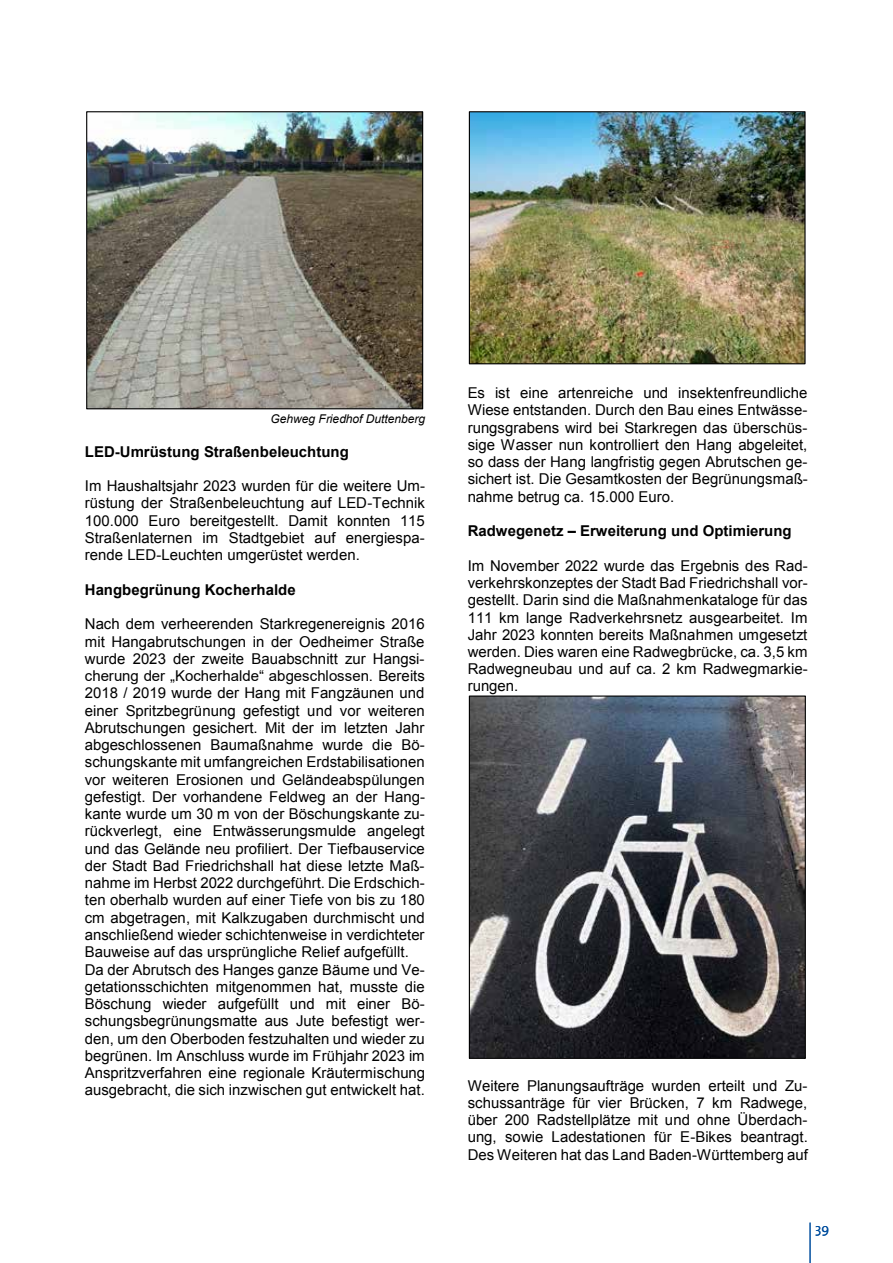
<style>
.page{position:relative;width:893px;height:1263px;background:#fff}
.page>*{position:absolute;margin:0;border:0;box-sizing:border-box;transform-origin:0 0}
.t1{font:15px/17.2px "Arial";color:#000;text-align:justify}
.t2{font:700 15px "Arial";color:#000}
.t3{font:300 13.5px "The Sans";color:#004e9e}
.t4{font:italic 12px "Arial";letter-spacing:-.005em;color:#000}
</style>
<div class="page">
<img style="left:88px;top:113px;width:333px;height:294px">
<div style="left:86px;top:111px;width:337px;height:298px;border:1px solid #000"></div>
<img style="left:471px;top:113px;width:333px;height:249px">
<div style="left:469px;top:111px;width:337px;height:253px;border:1px solid #000"></div>
<img style="left:471px;top:697px;width:333px;height:360px">
<div style="left:469px;top:695px;width:337px;height:364px;border:1px solid #000"></div>
<hr style="left:810px;top:1222px;width:1px;height:41px;background:#004e9e">
<p class="t4" style="left:270px;top:411px;width:156px">Gehweg Friedhof Duttenberg</p>
<p class="t2" style="left:85px;top:441px;width:265px">LED-Umrüstung Straßenbeleuchtung</p>
<p class="t1" style="left:85px;top:478px;width:342px">Im Haushaltsjahr 2023 wurden für die weitere Um&shy;rüstung der Straßenbeleuchtung auf LED-Technik 100.000 Euro bereitgestellt. Damit konnten 115<br>Straßenlaternen im Stadtgebiet auf energiespa&shy;rende LED-Leuchten umgerüstet werden.</p>
<p class="t2" style="left:85px;top:579px;width:212px">Hangbegrünung Kocherhalde</p>
<p class="t1" style="left:85px;top:615px;width:342px;text-align:left">Nach dem verheerenden Starkregenereignis 2016 mit Hangabrutschungen in der Oedheimer Straße wurde 2023 der zweite Bauabschnitt zur Hangsi&shy;cherung der „Kocherhalde“ abgeschlossen. Bereits 2018 / 2019 wurde der Hang mit Fangzäunen und einer Spritzbegrünung gefestigt und vor weiteren Abrutschungen gesichert. Mit der im letzten Jahr abgeschlossenen Baumaßnahme wurde die Bö&shy;schungskante mit umfangreichen Erdstabilisationen vor weiteren Erosionen und Geländeabspülungen gefestigt. Der vorhandene Feldweg an der Hang&shy;kante wurde um 30 m von der Böschungskante zu&shy;rückverlegt, eine Entwässerungsmulde angelegt und das Gelände neu profiliert. Der Tiefbauservice der Stadt Bad Friedrichshall hat diese letzte Maß&shy;nahme im Herbst 2022 durchgeführt. Die Erdschich&shy;ten oberhalb wurden auf einer Tiefe von bis zu 180 cm abgetragen, mit Kalkzugaben durchmischt und anschließend wieder schichtenweise in verdichteter Bauweise auf das ursprüngliche Relief aufgefüllt.<br>Da der Abrutsch des Hanges ganze Bäume und Ve&shy;getationsschichten mitgenommen hat, musste die Böschung wieder aufgefüllt und mit einer Bö&shy;schungsbegrünungsmatte aus Jute befestigt wer&shy;den, um den Oberboden festzuhalten und wieder zu begrünen. Im Anschluss wurde im Frühjahr 2023 im Anspritzverfahren eine regionale Kräutermischung ausgebracht, die sich inzwischen gut entwickelt hat.</p>
<p class="t1" style="left:468px;top:384px;width:342px">Es ist eine artenreiche und insektenfreundliche Wiese entstanden. Durch den Bau eines Entwässe&shy;rungsgrabens wird bei Starkregen das überschüs&shy;sige Wasser nun kontrolliert den Hang abgeleitet, so dass der Hang langfristig gegen Abrutschen ge&shy;sichert ist. Die Gesamtkosten der Begrünungsmaß&shy;nahme betrug ca. 15.000 Euro.</p>
<p class="t2" style="left:468px;top:521px;width:325px">Radwegenetz – Erweiterung und Optimierung</p>
<p class="t1" style="left:468px;top:557px;width:342px">Im November 2022 wurde das Ergebnis des Rad&shy;verkehrskonzeptes der Stadt Bad Friedrichshall vor&shy;gestellt. Darin sind die Maßnahmenkataloge für das 111 km lange Radverkehrsnetz ausgearbeitet. Im Jahr 2023 konnten bereits Maßnahmen umgesetzt werden. Dies waren eine Radwegbrücke, ca. 3,5 km Radwegneubau und auf ca. 2 km Radwegmarkie&shy;rungen.</p>
<p class="t1" style="left:468px;top:1077px;width:342px">Weitere Planungsaufträge wurden erteilt und Zu&shy;schussanträge für vier Brücken, 7 km Radwege, über 200 Radstellplätze mit und ohne Überdach&shy;ung, sowie Ladestationen für E-Bikes beantragt.<br>Des Weiteren hat das Land Baden-Württemberg auf</p>
<p class="t3" style="left:815px;top:1217px;width:16px">39</p>
</div>
